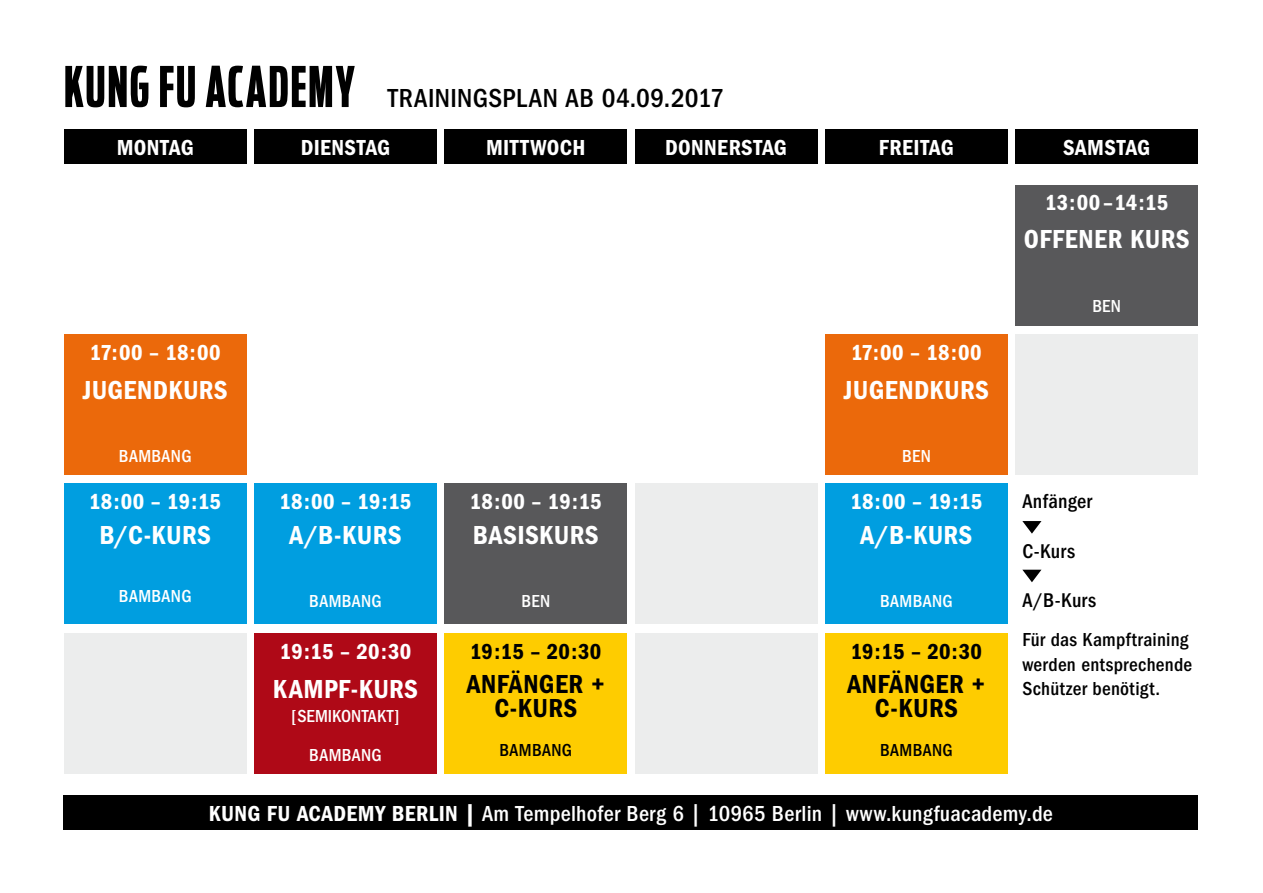
<style>
.page{position:relative;width:1263px;height:893px;background:#fff}
.page>*{position:absolute;margin:0;border:0;box-sizing:border-box;transform-origin:0 0}
.t1{font:600 condensed 27px "Franklin Gothic";letter-spacing:.015em;color:#fff}
.t2{font:500 condensed 27px "Franklin Gothic";letter-spacing:.015em;color:#000}
.t3{font:600 condensed 27px/24px "Franklin Gothic";letter-spacing:.015em;color:#000;text-align:center}
.t4{font:600 condensed 22.5px "Franklin Gothic";letter-spacing:.015em;color:#fff}
.t5{font:500 condensed 22.5px "Franklin Gothic";letter-spacing:.015em;color:#fff}
.t6{font:600 condensed 22.5px "Franklin Gothic";letter-spacing:.005em;color:#000}
.t7{font:500 condensed 20.55px "Franklin Gothic";letter-spacing:.015em;color:#000}
.t8{font:500 condensed 19.5px/24.9px "Franklin Gothic";letter-spacing:.015em;color:#000}
.t9{font:500 condensed 18px/39px "Franklin Gothic";letter-spacing:.015em;color:#fff;text-align:center}
.t10{font:500 condensed 18px "Franklin Gothic";letter-spacing:.015em;color:#000}
.s1{font-family:"Antenna Comp";font-weight:700;font-stretch:normal;font-size:55.5px}
.s2{font-weight:600}
</style>
<div class="page">
<div style="left:1015px;top:185px;width:183px;height:140px;background:#58585a"></div>
<div style="left:825px;top:334px;width:183px;height:141px;background:#eb690b"></div>
<div style="left:64px;top:484px;width:183px;height:140px;background:#009ee0"></div>
<div style="left:254px;top:484px;width:183px;height:140px;background:#009ee0"></div>
<div style="left:444px;top:484px;width:183px;height:140px;background:#58585a"></div>
<div style="left:825px;top:484px;width:183px;height:140px;background:#009ee0"></div>
<div style="left:444px;top:633px;width:183px;height:141px;background:#fecc00"></div>
<div style="left:1015px;top:130px;width:183px;height:34px;background:#000"></div>
<div style="left:64px;top:130px;width:183px;height:34px;background:#000"></div>
<div style="left:254px;top:130px;width:183px;height:34px;background:#000"></div>
<div style="left:444px;top:130px;width:183px;height:34px;background:#000"></div>
<div style="left:635px;top:130px;width:182px;height:34px;background:#000"></div>
<div style="left:825px;top:130px;width:183px;height:34px;background:#000"></div>
<div style="left:64px;top:795px;width:1134px;height:34px;background:#000"></div>
<svg style="left:1022px;top:521px;width:19px;height:13px"></svg>
<svg style="left:1022px;top:570px;width:19px;height:12px"></svg>
<div style="left:64px;top:633px;width:183px;height:141px;background:#eceded"></div>
<div style="left:64px;top:334px;width:183px;height:141px;background:#eb690b"></div>
<div style="left:635px;top:633px;width:182px;height:141px;background:#eceded"></div>
<div style="left:635px;top:484px;width:182px;height:140px;background:#eceded"></div>
<div style="left:825px;top:633px;width:183px;height:141px;background:#fecc00"></div>
<div style="left:254px;top:633px;width:183px;height:141px;background:#af0917"></div>
<div style="left:1015px;top:334px;width:183px;height:141px;background:#eceded"></div>
<p class="t2" style="left:64px;top:83px;width:662px"><span class="s1">KUNG FU ACADEMY</span> TRAININGSPLAN AB 04.09.2017</p>
<p class="t4" style="left:117px;top:135px;width:78px">MONTAG</p>
<p class="t4" style="left:301px;top:135px;width:91px">DIENSTAG</p>
<p class="t4" style="left:486px;top:135px;width:101px">MITTWOCH</p>
<p class="t4" style="left:665px;top:135px;width:123px">DONNERSTAG</p>
<p class="t4" style="left:879px;top:135px;width:76px">FREITAG</p>
<p class="t4" style="left:1063px;top:135px;width:89px">SAMSTAG</p>
<p class="t4" style="left:1045px;top:190px;width:125px">13:00–14:15</p>
<p class="t1" style="left:1024px;top:223px;width:167px">OFFENER KURS</p>
<p class="t4" style="left:90px;top:339px;width:132px">17:00 – 18:00</p>
<p class="t1" style="left:83px;top:374px;width:147px">JUGENDKURS</p>
<p class="t9" style="left:119px;top:436px;width:74px">BAMBANG</p>
<p class="t4" style="left:89px;top:489px;width:133px">18:00 – 19:15</p>
<p class="t1" style="left:99px;top:519px;width:113px">B/C-KURS</p>
<p class="t9" style="left:119px;top:577px;width:74px">BAMBANG</p>
<p class="t4" style="left:280px;top:489px;width:133px">18:00 – 19:15</p>
<p class="t1" style="left:290px;top:519px;width:113px">A/B-KURS</p>
<p class="t9" style="left:309px;top:581px;width:74px">BAMBANG</p>
<p class="t4" style="left:280px;top:638px;width:133px">19:15 – 20:30</p>
<p class="t1" style="left:273px;top:673px;width:147px">KAMPF-KURS</p>
<p class="t9" style="left:291px;top:696px;width:110px">[SEMIKONTAKT]<br>BAMBANG</p>
<p class="t4" style="left:470px;top:489px;width:133px">18:00 – 19:15</p>
<p class="t1" style="left:473px;top:519px;width:127px">BASISKURS</p>
<p class="t9" style="left:521px;top:581px;width:30px">BEN</p>
<p class="t6" style="left:470px;top:638px;width:133px">19:15 – 20:30</p>
<p class="t3" style="left:467px;top:672px;width:140px">ANFÄNGER +<br>C-KURS</p>
<p class="t10" style="left:500px;top:740px;width:74px">BAMBANG</p>
<p class="t4" style="left:851px;top:339px;width:132px">17:00 – 18:00</p>
<p class="t1" style="left:844px;top:374px;width:147px">JUGENDKURS</p>
<p class="t9" style="left:902px;top:436px;width:30px">BEN</p>
<p class="t4" style="left:850px;top:489px;width:133px">18:00 – 19:15</p>
<p class="t1" style="left:860px;top:519px;width:113px">A/B-KURS</p>
<p class="t9" style="left:880px;top:581px;width:74px">BAMBANG</p>
<p class="t6" style="left:851px;top:638px;width:133px">19:15 – 20:30</p>
<p class="t3" style="left:847px;top:672px;width:140px">ANFÄNGER +<br>C-KURS</p>
<p class="t10" style="left:880px;top:740px;width:74px">BAMBANG</p>
<p class="t9" style="left:1092px;top:287px;width:30px">BEN</p>
<p class="t7" style="left:1022px;top:489px;width:71px">Anfänger</p>
<p class="t7" style="left:1022px;top:539px;width:54px">C-Kurs</p>
<p class="t7" style="left:1022px;top:589px;width:75px">A/B-Kurs</p>
<p class="t8" style="left:1022px;top:627px;width:171px">Für das Kampftraining werden entsprechende<br>Schützer benötigt.</p>
<p class="t5" style="left:209px;top:800px;width:845px"><span class="s2">KUNG FU ACADEMY BERLIN |</span> Am Tempelhofer Berg 6 | 10965 Berlin | www.kungfuacademy.de</p>
</div>
